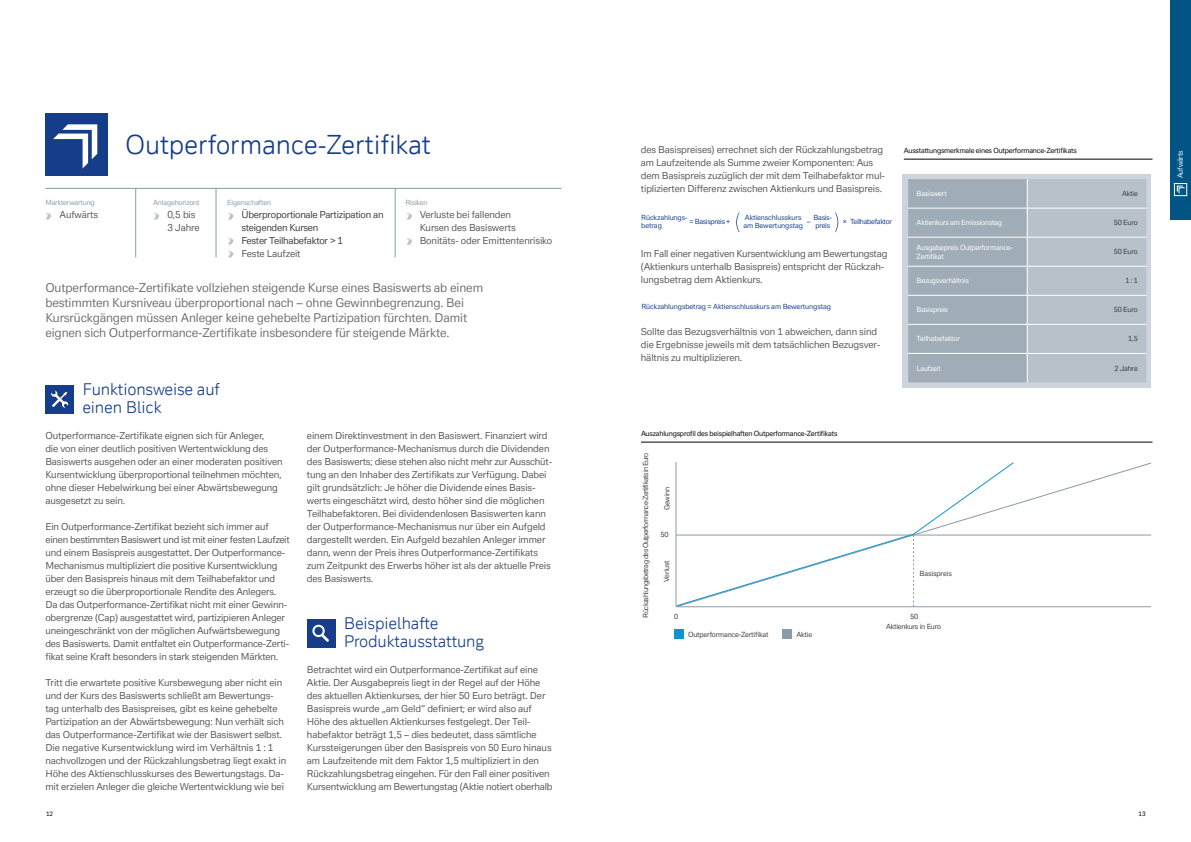
<style>
.page{position:relative;width:1191px;height:842px;background:#fff}
.page>*{position:absolute;margin:0;border:0;box-sizing:border-box;transform-origin:0 0}
.t1{font:26px "Deutsche Bank Display";letter-spacing:-.01em;color:#153d8a}
.t2{font:16px/18px "Deutsche Bank Display";letter-spacing:-.01em;color:#153d8a}
.t3{font:12px/15px "Deutsche Bank Text";letter-spacing:-.01em;color:#706f6f}
.t4{font:9.5px/13px "Deutsche Bank Text";letter-spacing:-.01em;color:#575756}
.t5{font:9.5px/13px "Deutsche Bank Text";letter-spacing:-.025em;color:#3c3c3b}
.t6{font:7px/8.4px "Deutsche Bank Text";letter-spacing:-.025em;color:#fff}
.t7{font:7px "Deutsche Bank Text";letter-spacing:-.025em;color:#000}
.t8{font:7px "Deutsche Bank Text";letter-spacing:-.025em;color:#3c3c3b}
.t9{font:7px/8.8px "Deutsche Bank Text";letter-spacing:-.01em;color:#153d8a}
.t10{font:7px "Deutsche Bank Text";letter-spacing:-.07em;color:#3c3c3b}
.t11{font:7px "Deutsche Bank Text";letter-spacing:-.025em;color:#8a9ba7}
.t12{font:7px/8.8px "Deutsche Bank Text";letter-spacing:-.04em;color:#153d8a}
.t13{font:6px "Deutsche Bank Text";color:#000}
</style>
<div class="page">
<hr style="left:45px;top:188px;width:516px;height:1px;background:#8a9ba7">
<hr style="left:135px;top:188px;width:1px;height:69px;background:#8a9ba7">
<hr style="left:216px;top:188px;width:1px;height:69px;background:#8a9ba7">
<hr style="left:395px;top:188px;width:1px;height:69px;background:#8a9ba7">
<div style="left:45px;top:113px;width:63px;height:63px;background:#153d8a"></div>
<svg style="left:53px;top:124px;width:44px;height:44px"></svg>
<svg style="left:46px;top:213px;width:5px;height:6px"></svg>
<svg style="left:154px;top:213px;width:5px;height:6px"></svg>
<svg style="left:407px;top:213px;width:5px;height:6px"></svg>
<svg style="left:406px;top:238px;width:6px;height:7px"></svg>
<div style="left:45px;top:385px;width:29px;height:28px;background:#153d8a"></div>
<svg style="left:51px;top:391px;width:17px;height:17px"></svg>
<div style="left:307px;top:619px;width:28px;height:28px;background:#153d8a"></div>
<svg style="left:312px;top:625px;width:17px;height:17px"></svg>
<svg style="left:228px;top:213px;width:6px;height:6px"></svg>
<svg style="left:228px;top:251px;width:6px;height:6px"></svg>
<svg style="left:228px;top:238px;width:6px;height:6px"></svg>
<div style="left:1170px;top:0;width:21px;height:220px;background:#005584"></div>
<div style="left:1174px;top:183px;width:12px;height:13px;border:1px solid #fff"></div>
<svg style="left:1176px;top:186px;width:9px;height:8px"></svg>
<hr style="left:641px;top:442px;width:511px;height:1px;background:#000">
<svg style="left:736px;top:212px;width:102px;height:20px"></svg>
<div style="left:674px;top:630px;width:9px;height:9px;background:#0f94d3"></div>
<div style="left:782px;top:630px;width:9px;height:9px;background:#8a9ba7"></div>
<svg style="left:676px;top:462px;width:476px;height:146px"></svg>
<svg style="left:677px;top:462px;width:337px;height:144px"></svg>
<hr style="left:676px;top:606px;width:475px;height:1px;background:#8a9ba7">
<hr style="left:676px;top:462px;width:1px;height:145px;background:#8a9ba7">
<hr style="left:904px;top:159px;width:248px;height:1px;background:#000">
<div style="left:902px;top:174px;width:249px;height:213px;background:#cdd4db"></div>
<svg style="left:908px;top:179px;width:238px;height:203px;background:#adb8c2"></svg>
<hr style="left:908px;top:295px;width:119px;height:1px;background:#fff">
<hr style="left:1027px;top:295px;width:119px;height:1px;background:#fff">
<h1 class="t1" style="left:125px;top:128px;width:307px">Outperformance-Zertifikat</h1>
<p class="t11" style="left:227px;top:198px;width:45px">Eigenschaften</p>
<p class="t5" style="left:241px;top:208px;width:143px">Überproportionale Partizipation an steigenden Kursen<br>Fester Teilhabefaktor &gt; 1</p>
<p class="t4" style="left:241px;top:247px;width:61px">Feste Laufzeit</p>
<p class="t11" style="left:405px;top:198px;width:24px">Risiken</p>
<p class="t4" style="left:420px;top:208px;width:134px">Verluste bei fallenden<br>Kursen des Basiswerts<br>Bonitäts- oder Emittentenrisiko</p>
<p class="t3" style="left:45px;top:280px;width:439px">Outperformance-Zertifikate vollziehen steigende Kurse eines Basiswerts ab einem bestimmten Kursniveau überproportional nach – ohne Gewinnbegrenzung. Bei Kursrückgängen müssen Anleger keine gehebelte Partizipation fürchten. Damit eignen sich Outperformance-Zertifikate insbesondere für steigende Märkte.</p>
<p class="t11" style="left:45px;top:198px;width:51px">Markterwartung</p>
<p class="t4" style="left:60px;top:208px;width:40px">Aufwärts</p>
<p class="t11" style="left:153px;top:198px;width:48px">Anlagehorizont</p>
<p class="t4" style="left:167px;top:208px;width:34px">0,5 bis<br>3 Jahre</p>
<h2 class="t2" style="left:82px;top:380px;width:139px">Funktionsweise auf einen Blick</h2>
<p class="t4" style="left:45px;top:429px;width:239px">Outperformance-Zertifikate eignen sich für Anleger,<br>die von einer deutlich positiven Wertentwicklung des Basiswerts ausgehen oder an einer moderaten positiven Kursentwicklung überproportional teilnehmen möchten, ohne dieser Hebelwirkung bei einer Abwärtsbewegung ausgesetzt zu sein.</p>
<p class="t4" style="left:45px;top:520px;width:246px">Ein Outperformance-Zertifikat bezieht sich immer auf einen bestimmten Basiswert und ist mit einer festen Laufzeit und einem Basispreis ausgestattet. Der Outperformance-Mechanismus multipliziert die positive Kursentwicklung über den Basispreis hinaus mit dem Teilhabefaktor und erzeugt so die überproportionale Rendite des Anlegers.<br>Da das Outperformance-Zertifikat nicht mit einer Gewinn&shy;obergrenze (Cap) ausgestattet wird, partizipieren Anleger uneingeschränkt von der möglichen Aufwärtsbewegung des Basiswerts. Damit entfaltet ein Outperformance-Zerti&shy;fikat seine Kraft besonders in stark steigenden Märkten.</p>
<p class="t4" style="left:45px;top:676px;width:242px">Tritt die erwartete positive Kursbewegung aber nicht ein und der Kurs des Basiswerts schließt am Bewertungs&shy;tag unterhalb des Basispreises, gibt es keine gehebelte Partizipation an der Abwärtsbewegung: Nun verhält sich das Outperformance-Zertifikat wie der Basiswert selbst.<br>Die negative Kursentwicklung wird im Verhältnis 1 : 1 nachvollzogen und der Rückzahlungsbetrag liegt exakt in Höhe des Aktienschlusskurses des Bewertungstags. Da&shy;mit erzielen Anleger die gleiche Wertentwicklung wie bei</p>
<p class="t4" style="left:307px;top:429px;width:247px">einem Direktinvestment in den Basiswert. Finanziert wird der Outperformance-Mechanismus durch die Dividenden des Basiswerts; diese stehen also nicht mehr zur Ausschüt&shy;tung an den Inhaber des Zertifikats zur Verfügung. Dabei gilt grundsätzlich: Je höher die Dividende eines Basis&shy;werts eingeschätzt wird, desto höher sind die möglichen Teilhabefaktoren. Bei dividendenlosen Basiswerten kann der Outperformance-Mechanismus nur über ein Aufgeld dargestellt werden. Ein Aufgeld bezahlen Anleger immer dann, wenn der Preis ihres Outperformance-Zertifikats zum Zeitpunkt des Erwerbs höher ist als der aktuelle Preis des Basiswerts.</p>
<h2 class="t2" style="left:344px;top:614px;width:142px">Beispielhafte<br>Produktausstattung</h2>
<p class="t4" style="left:307px;top:663px;width:247px">Betrachtet wird ein Outperformance-Zertifikat auf eine Aktie. Der Ausgabepreis liegt in der Regel auf der Höhe des aktuellen Aktienkurses, der hier 50 Euro beträgt. Der Basispreis wurde „am Geld“ definiert; er wird also auf Höhe des aktuellen Aktienkurses festgelegt. Der Teil&shy;habefaktor beträgt 1,5 – dies bedeutet, dass sämtliche Kurssteigerungen über den Basispreis von 50 Euro hinaus am Laufzeitende mit dem Faktor 1,5 multipliziert in den Rückzahlungsbetrag eingehen. Für den Fall einer positiven Kursentwicklung am Bewertungstag (Aktie notiert oberhalb</p>
<p class="t4" style="left:641px;top:143px;width:246px">des Basispreises) errechnet sich der Rückzahlungsbetrag am Laufzeitende als Summe zweier Komponenten: Aus dem Basispreis zuzüglich der mit dem Teilhabefaktor mul&shy;tiplizierten Differenz zwischen Aktienkurs und Basispreis.</p>
<p class="t9" style="left:641px;top:212px;width:48px">Rückzahlungs&shy;betrag</p>
<p class="t12" style="left:850px;top:217px;width:44px">Teilhabefaktor</p>
<p class="t9" style="left:743px;top:212px;width:61px">Aktienschlusskurs am Bewertungstag</p>
<p class="t9" style="left:806px;top:217px;width:5px">–</p>
<p class="t9" style="left:842px;top:217px;width:6px">×</p>
<p class="t12" style="left:813px;top:212px;width:20px">Basis&shy;preis</p>
<p class="t12" style="left:689px;top:217px;width:42px">= Basispreis +</p>
<p class="t4" style="left:641px;top:247px;width:248px">Im Fall einer negativen Kursentwicklung am Bewertungstag (Aktienkurs unterhalb Basispreis) entspricht der Rückzah&shy;lungsbetrag dem Aktienkurs.</p>
<p class="t9" style="left:641px;top:302px;width:191px">Rückzahlungsbetrag = Aktienschlusskurs am Bewertungstag</p>
<p class="t4" style="left:641px;top:325px;width:241px">Sollte das Bezugsverhältnis von 1 abweichen, dann sind die Ergebnisse jeweils mit dem tatsächlichen Bezugsver&shy;hältnis zu multiplizieren.</p>
<p class="t7" style="left:904px;top:146px;width:175px">Ausstattungsmerkmale eines Outperformance-Zertifikats</p>
<p class="t6" style="left:916px;top:189px;width:32px">Basiswert</p>
<p class="t8" style="left:1122px;top:189px;width:17px">Aktie</p>
<p class="t6" style="left:916px;top:218px;width:87px">Aktienkurs am Emissionstag</p>
<p class="t8" style="left:1113px;top:218px;width:25px">50 Euro</p>
<p class="t6" style="left:916px;top:243px;width:98px">Ausgabepreis Outperformance-<br>Zertifikat</p>
<p class="t8" style="left:1113px;top:247px;width:25px">50 Euro</p>
<p class="t6" style="left:916px;top:276px;width:54px">Bezugsverhältnis</p>
<p class="t8" style="left:1125px;top:276px;width:14px">1 : 1</p>
<p class="t6" style="left:916px;top:306px;width:33px">Basispreis</p>
<p class="t8" style="left:1113px;top:305px;width:25px">50 Euro</p>
<p class="t6" style="left:916px;top:335px;width:45px">Teilhabefaktor</p>
<p class="t8" style="left:1128px;top:335px;width:11px">1,5</p>
<p class="t6" style="left:916px;top:364px;width:26px">Laufzeit</p>
<p class="t8" style="left:1114px;top:364px;width:25px">2 Jahre</p>
<p class="t7" style="left:641px;top:429px;width:198px">Auszahlungsprofil des beispielhaften Outperformance-Zertifikats</p>
<p class="t10" style="left:641px;top:618px;width:167px;rotate:-90deg">Rückzahlungsbetrag des Outperformance-Zertifikats in Euro</p>
<p class="t8" style="left:662px;top:510px;width:25px;rotate:-90deg">Gewinn</p>
<p class="t8" style="left:660px;top:530px;width:10px">50</p>
<p class="t8" style="left:662px;top:582px;width:23px;rotate:-90deg">Verlust</p>
<p class="t8" style="left:674px;top:612px;width:6px">0</p>
<p class="t8" style="left:919px;top:569px;width:34px">Basispreis</p>
<p class="t8" style="left:910px;top:612px;width:10px">50</p>
<p class="t8" style="left:688px;top:630px;width:82px">Outperformance-Zertifikat</p>
<p class="t8" style="left:796px;top:630px;width:17px">Aktie</p>
<p class="t8" style="left:886px;top:622px;width:57px">Aktienkurs in Euro</p>
<p class="t13" style="left:46px;top:810px;width:9px">12</p>
<p class="t13" style="left:1138px;top:810px;width:9px">13</p>
<p class="t6" style="left:1175px;top:178px;width:29px;rotate:-90deg">Aufwärts</p>
</div>
